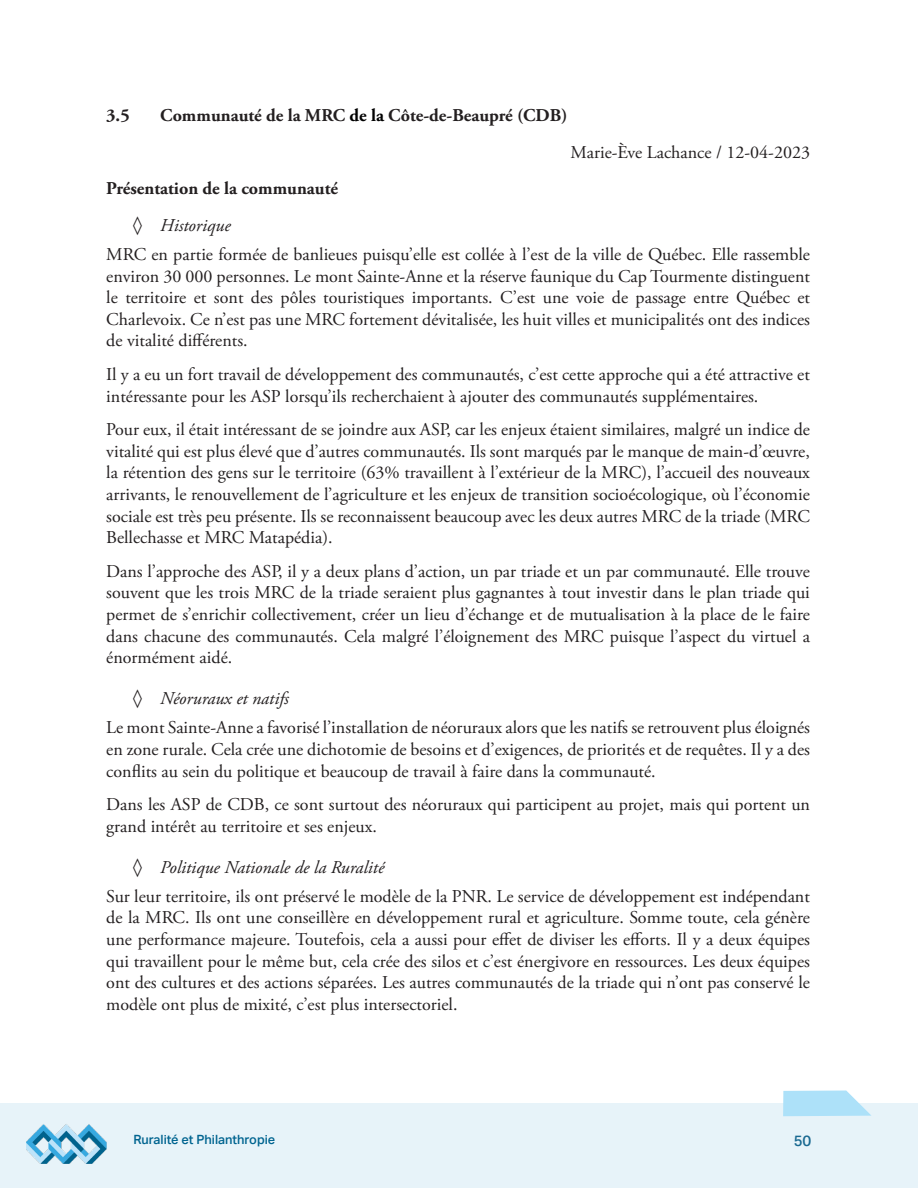
<style>
.page{position:relative;width:918px;height:1188px;background:#fff}
.page>*{position:absolute;margin:0;border:0;box-sizing:border-box;transform-origin:0 0}
.t1{font:18px/21.6px "Adobe Garamond Pro";color:#231f20;text-align:justify}
.Heading_2{font:700 18px "Adobe Garamond Pro";color:#231f20}
.t2{font:italic 18px "Adobe Garamond Pro";color:#231f20}
.t3{font:500 15px "Aktiv Grotesk";color:#196991}
.t4{font:500 12.75px "Aktiv Grotesk";color:#006490}
.s1{color:#000}
</style>
<div class="page">
<div style="left:0;top:1103px;width:918px;height:85px;background:#e7f3f9"></div>
<img style="left:26px;top:1124px;width:80px;height:40px">
<svg style="left:783px;top:1091px;width:88px;height:25px"></svg>
<p class="Heading_2" style="left:106px;top:105px;width:25px">3.5</p>
<p class="Heading_2" style="left:160px;top:105px;width:409px">Communauté de la MRC <span class="s1">de la</span> Côte-de-Beaupré (CDB)</p>
<p class="t1" style="left:571px;top:142px;width:241px">Marie-Ève Lachance / 12-04-2023</p>
<p class="Heading_2" style="left:106px;top:178px;width:233px">Présentation de la communauté</p>
<p class="t2" style="left:133px;top:214px;width:99px">◊ Historique</p>
<p class="t1" style="left:106px;top:244px;width:705px">MRC en partie formée de banlieues puisqu’elle est collée à l’est de la ville de Québec. Elle rassemble environ 30 000 personnes. Le mont Sainte-Anne et la réserve faunique du Cap Tourmente distinguent le territoire et sont des pôles touristiques importants. C’est une voie de passage entre Québec et Charlevoix. Ce n’est pas une MRC fortement dévitalisée, les huit villes et municipalités ont des indices de vitalité différents.</p>
<p class="t1" style="left:106px;top:364px;width:705px">Il y a eu un fort travail de développement des communautés, c’est cette approche qui a été attractive et intéressante pour les ASP lorsqu’ils recherchaient à ajouter des communautés supplémentaires.</p>
<p class="t1" style="left:106px;top:419px;width:705px">Pour eux, il était intéressant de se joindre aux ASP, car les enjeux étaient similaires, malgré un indice de vitalité qui est plus élevé que d’autres communautés. Ils sont marqués par le manque de main-d’œuvre, la rétention des gens sur le territoire (63% travaillent à l’extérieur de la MRC), l’accueil des nouveaux arrivants, le renouvellement de l’agriculture et les enjeux de transition socioécologique, où l’économie sociale est très peu présente. Ils se reconnaissent beaucoup avec les deux autres MRC de la triade (MRC Bellechasse et MRC Matapédia).</p>
<p class="t1" style="left:106px;top:561px;width:705px">Dans l’approche des ASP, il y a deux plans d’action, un par triade et un par communauté. Elle trouve souvent que les trois MRC de la triade seraient plus gagnantes à tout investir dans le plan triade qui permet de s’enrichir collectivement, créer un lieu d’échange et de mutualisation à la place de le faire dans chacune des communautés. Cela malgré l’éloignement des MRC puisque l’aspect du virtuel a énormément aidé.</p>
<p class="t2" style="left:133px;top:688px;width:157px">◊ Néoruraux et natifs</p>
<p class="t1" style="left:106px;top:717px;width:705px">Le mont Sainte-Anne a favorisé l’installation de néoruraux alors que les natifs se retrouvent plus éloignés en zone rurale. Cela crée une dichotomie de besoins et d’exigences, de priorités et de requêtes. Il y a des conflits au sein du politique et beaucoup de travail à faire dans la communauté.</p>
<p class="t1" style="left:106px;top:794px;width:705px">Dans les ASP de CDB, ce sont surtout des néoruraux qui participent au projet, mais qui portent un grand intérêt au territoire et ses enjeux.</p>
<p class="t2" style="left:133px;top:856px;width:252px">◊ Politique Nationale de la Ruralité</p>
<p class="t1" style="left:106px;top:886px;width:705px">Sur leur territoire, ils ont préservé le modèle de la PNR. Le service de développement est indépendant de la MRC. Ils ont une conseillère en développement rural et agriculture. Somme toute, cela génère une performance majeure. Toutefois, cela a aussi pour effet de diviser les efforts. Il y a deux équipes qui travaillent pour le même but, cela crée des silos et c’est énergivore en ressources. Les deux équipes ont des cultures et des actions séparées. Les autres communautés de la triade qui n’ont pas conservé le modèle ont plus de mixité, c’est plus intersectoriel.</p>
<p class="t4" style="left:133px;top:1132px;width:144px">Ruralité et Philanthropie</p>
<p class="t3" style="left:794px;top:1132px;width:19px">50</p>
</div>
